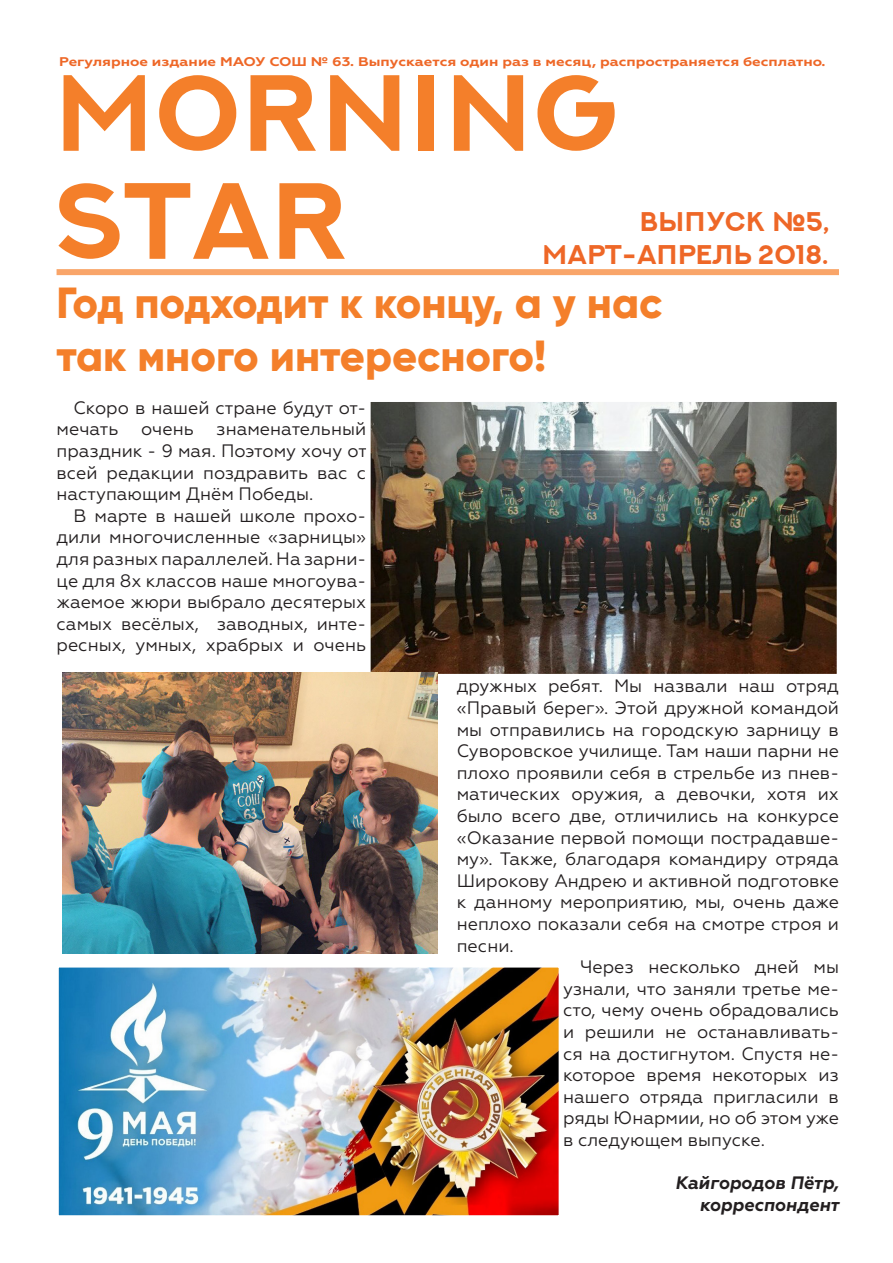
<style>
.page{position:relative;width:893px;height:1263px;background:#fff}
.page>*{position:absolute;margin:0;border:0;box-sizing:border-box;transform-origin:0 0}
.t1{font:700 108px "NEXTART";color:#f47f2a}
.t2{font:800 43.5px "Gilroy";color:#f47f2a}
.t3{font:700 27px "NEXTART";color:#ee6727}
.t4{font:18px/21.6px "Geometria";color:#231f20;text-align:justify}
.t5{font:italic 700 18px "Geometria";color:#231f20}
.t6{font:700 12.6px "Geometria";color:#ee6727;scale:1.19 1}
</style>
<div class="page">
<div style="left:57px;top:269px;width:782px;height:6px;background:#f9a569"></div>
<img style="left:59px;top:968px;width:499px;height:247px">
<div style="left:54px;top:963px;width:509px;height:257px;border:4px solid #fff"></div>
<img style="left:371px;top:402px;width:465px;height:271px">
<div style="left:366px;top:397px;width:475px;height:281px;border:4px solid #fff"></div>
<img style="left:63px;top:672px;width:374px;height:281px">
<p class="t6" style="left:59px;top:54px;width:646px">Регулярное издание МАОУ СОШ № 63. Выпускается один раз в месяц, распространяется бесплатно.</p>
<p class="t1" style="left:54px;top:52px;width:565px">MORNING</p>
<p class="t1" style="left:54px;top:160px;width:297px">STAR</p>
<p class="t3" style="left:639px;top:206px;width:191px">ВЫПУСК №5,</p>
<p class="t3" style="left:542px;top:239px;width:288px">МАРТ-АПРЕЛЬ 2018.</p>
<p class="t2" style="left:57px;top:276px;width:607px">Год подходит к концу, а у нас</p>
<p class="t2" style="left:57px;top:328px;width:491px">так много интересного!</p>
<p class="t4" style="left:57px;top:397px;width:312px;text-indent:17px">Скоро в нашей стране будут от&shy;мечать очень знаменательный праздник - 9 мая. Поэтому хочу от всей редакции поздравить вас с наступающим Днём Победы.</p>
<p class="t4" style="left:57px;top:505px;width:311px;text-indent:17px">В марте в нашей школе прохо&shy;дили многочисленные «зарницы» для разных параллелей. На зарни&shy;це для 8х классов наше многоува&shy;жаемое жюри выбрало десятерых самых весёлых, заводных, инте&shy;ресных, умных, храбрых и очень</p>
<p class="t4" style="left:457px;top:675px;width:384px">дружных ребят. Мы назвали наш отряд «Правый берег». Этой дружной командой мы отправились на городскую зарницу в Суворовское училище. Там наши парни не плохо проявили себя в стрельбе из пнев&shy;матических оружия, а девочки, хотя их было всего две, отличились на конкурсе «Оказание первой помощи пострадавше&shy;му». Также, благодаря командиру отряда Широкову Андрею и активной подготовке к данному мероприятию, мы, очень даже неплохо показали себя на смотре строя и песни.</p>
<p class="t4" style="left:563px;top:956px;width:277px;text-indent:17px">Через несколько дней мы узнали, что заняли третье ме&shy;сто, чему очень обрадовались и решили не останавливать&shy;ся на достигнутом. Спустя не&shy;которое время некоторых из нашего отряда пригласили в ряды Юнармии, но об этом уже в следующем выпуске.</p>
<p class="t5" style="left:675px;top:1172px;width:165px">Кайгородов Пётр,</p>
<p class="t5" style="left:700px;top:1194px;width:141px">корреспондент</p>
</div>
